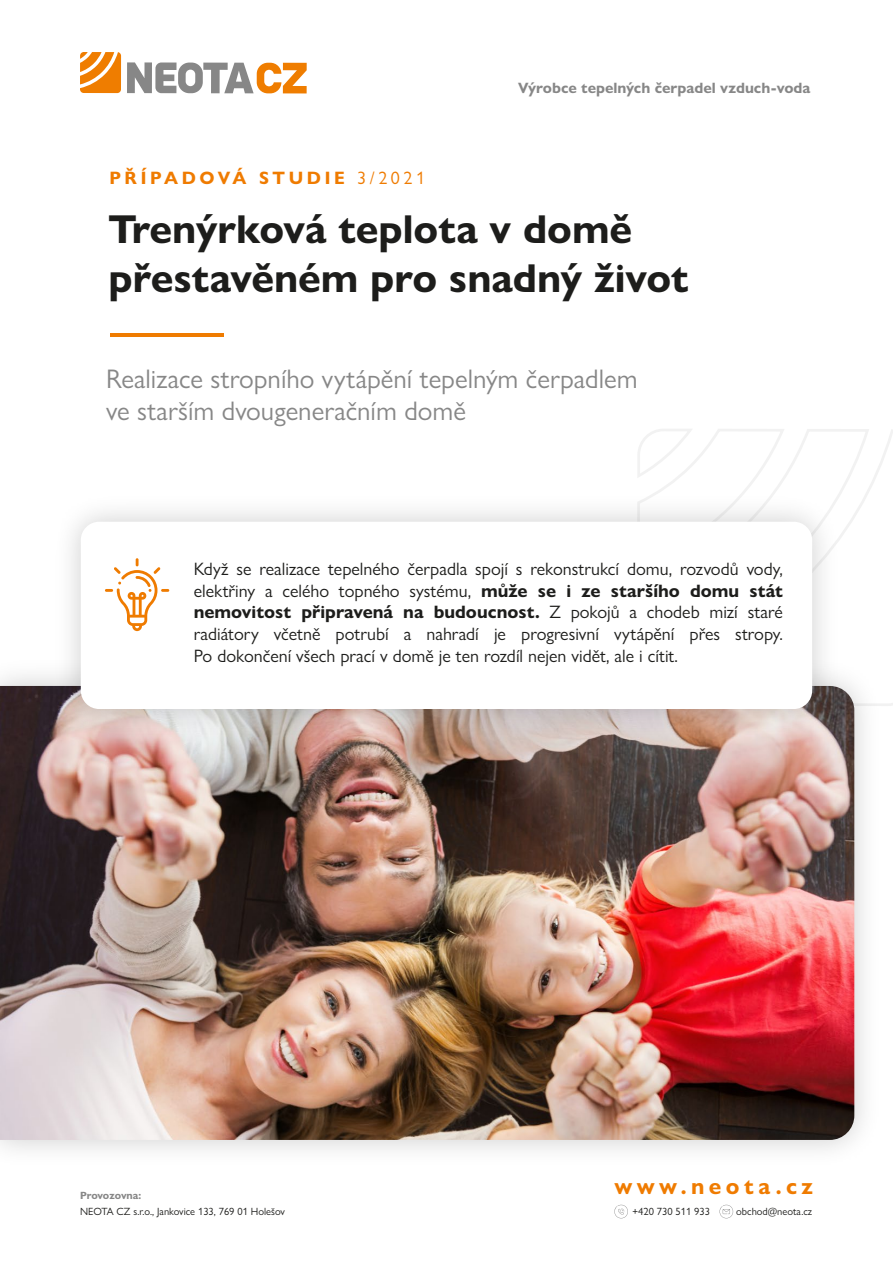
<style>
.page{position:relative;width:893px;height:1263px;background:#fff}
.page>*{position:absolute;margin:0;border:0;box-sizing:border-box;transform-origin:0 0}
.t1{font:700 40.5px/48.6px "Gill Sans Nova";color:#1d1d1b}
.t2{font:27px/32.4px "Gill Sans Nova";color:#878787}
.t3{font:700 22.35px "Gill Sans Nova";letter-spacing:.2em;color:#ef7b00}
.t4{font:18px/21.6px "Gill Sans Nova";color:#1d1d1b;text-align:justify}
.t5{font:700 18px "Gill Sans Nova";letter-spacing:.2em;color:#ef7b00}
.t6{font:700 15px "Gill Sans Nova";color:#878787}
.t7{font:10.5px "Gill Sans Nova";color:#1d1d1b}
.t8{font:700 10.5px "Gill Sans Nova";color:#878787}
.s1{font-weight:400}
.s2{font-weight:700}
</style>
<div class="page">
<svg style="left:638px;top:429px;width:255px;height:94px"></svg>
<img style="left:0;top:675px;width:893px;height:475px">
<img style="left:0;top:686px;width:854px;height:454px">
<hr style="left:110px;top:333px;width:113px;height:3px;background:#ef7b00">
<svg style="left:80px;top:52px;width:41px;height:41px"></svg>
<svg style="left:127px;top:62px;width:180px;height:31px"></svg>
<img style="left:42px;top:483px;width:809px;height:265px">
<div style="left:81px;top:522px;width:731px;height:187px;background:#fff;border-radius:18px"></div>
<svg style="left:105px;top:558px;width:64px;height:73px"></svg>
<svg style="left:719px;top:1205px;width:14px;height:13px"></svg>
<svg style="left:614px;top:1205px;width:14px;height:13px"></svg>
<p class="t5" style="left:110px;top:167px;width:317px">PŘÍPADOVÁ STUDIE <span class="s1">3/2021</span></p>
<p class="t6" style="left:518px;top:79px;width:294px">Výrobce tepelných čerpadel vzduch-voda</p>
<h1 class="t1" style="left:109px;top:205px;width:582px">Trenýrková teplota v domě přestavěném pro snadný život</h1>
<h2 class="t2" style="left:106px;top:362px;width:533px">Realizace stropního vytápění tepelným čerpadlem ve starším dvougeneračním domě</h2>
<p class="t4" style="left:194px;top:558px;width:591px">Když se realizace tepelného čerpadla spojí s rekonstrukcí domu, rozvodů vody, elektřiny a celého topného systému, <span class="s2">může se i ze staršího domu stát nemovitost připravená na budoucnost.</span> Z pokojů a chodeb mizí staré radiátory včetně potrubí a nahradí je progresivní vytápění přes stropy.<br>Po dokončení všech prací v domě je ten rozdíl nejen vidět, ale i cítit.</p>
<p class="t8" style="left:80px;top:1189px;width:63px">Provozovna:</p>
<p class="t7" style="left:80px;top:1205px;width:206px">NEOTA CZ s.r.o., Jankovice 133, 769 01 Holešov</p>
<p class="t3" style="left:614px;top:1172px;width:200px">www.neota.cz</p>
<p class="t7" style="left:633px;top:1205px;width:79px">+420 730 511 933</p>
<p class="t7" style="left:736px;top:1205px;width:77px">obchod@neota.cz</p>
</div>
